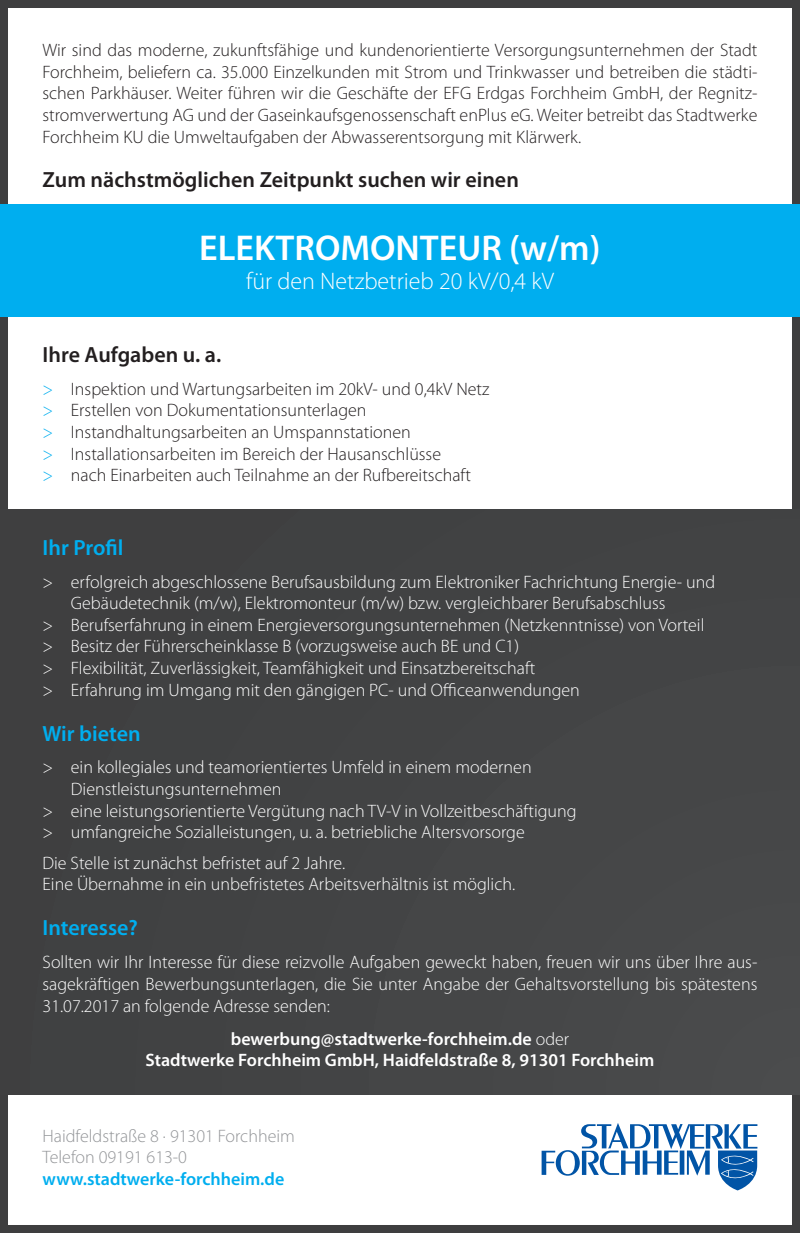
<style>
.page{position:relative;width:800px;height:1233px;background:#fff}
.page>*{position:absolute;margin:0;border:0;box-sizing:border-box;transform-origin:0 0}
.t1{font:600 36px "Myriad Pro";color:#fff}
.t2{font:300 24px "Myriad Pro";color:#fff}
.t3{font:600 22px "Myriad Pro";color:#231f20}
.t4{font:600 22px "Myriad Pro";color:#00aeef}
.t5{font:300 18px/21.6px "Myriad Pro";color:#fff;text-align:justify}
.t6{font:300 18px/21.6px "Myriad Pro";color:#231f20;text-align:justify}
.t7{font:600 18px/21.6px "Myriad Pro";color:#fff;text-align:center}
.t8{font:300 18px/21.6px "Myriad Pro";color:#939598}
.t9{font:600 18px "Myriad Pro";color:#00aeef}
.s1{color:#00aeef}
.s2{font-weight:300}
</style>
<div class="page">
<div style="left:0;top:0;width:799px;height:1232px;border:8px solid #3e3e3f"></div>
<svg style="left:541px;top:1123px;width:216px;height:66px"></svg>
<div style="left:0;top:204px;width:799px;height:113px;background:#00aeef"></div>
<div style="left:0;top:509px;width:799px;height:585px;background:#424344"></div>
<p class="t6" style="left:43px;top:39px;width:716px">Wir sind das moderne, zukunftsfähige und kundenorientierte Versorgungsunternehmen der Stadt Forchheim, beliefern ca. 35.000 Einzelkunden mit Strom und Trinkwasser und betreiben die städti&shy;schen Parkhäuser. Weiter führen wir die Geschäfte der EFG Erdgas Forchheim GmbH, der Regnitz&shy;stromverwertung AG und der Gaseinkaufsgenossenschaft enPlus eG. Weiter betreibt das Stadtwerke Forchheim KU die Umweltaufgaben der Abwasserentsorgung mit Klärwerk.</p>
<p class="t3" style="left:43px;top:166px;width:478px">Zum nächstmöglichen Zeitpunkt suchen wir einen</p>
<h1 class="t1" style="left:199px;top:225px;width:403px">ELEKTROMONTEUR (w/m)</h1>
<h2 class="t2" style="left:246px;top:266px;width:309px">für den Netzbetrieb 20 kV/0,4 kV</h2>
<p class="t3" style="left:43px;top:340px;width:180px">Ihre Aufgaben u. a.</p>
<p class="t6" style="left:43px;top:378px;width:448px;text-align:left"><span class="s1">&gt;</span> Inspektion und Wartungsarbeiten im 20kV- und 0,4kV Netz <span class="s1">&gt;</span> Erstellen von Dokumentationsunterlagen<br><span class="s1">&gt;</span> Instandhaltungsarbeiten an Umspannstationen<br><span class="s1">&gt;</span> Installationsarbeiten im Bereich der Hausanschlüsse<br><span class="s1">&gt;</span> nach Einarbeiten auch Teilnahme an der Rufbereitschaft</p>
<p class="t4" style="left:43px;top:533px;width:82px">Ihr Profil</p>
<p class="t5" style="left:43px;top:570px;width:674px">&gt; erfolgreich abgeschlossene Berufsausbildung zum Elektroniker Fachrichtung Energie- und</p>
<p class="t5" style="left:71px;top:592px;width:596px">Gebäudetechnik (m/w), Elektromonteur (m/w) bzw. vergleichbarer Berufsabschluss</p>
<p class="t5" style="left:43px;top:613px;width:663px">&gt; Berufserfahrung in einem Energieversorgungsunternehmen (Netzkenntnisse) von Vorteil</p>
<p class="t5" style="left:43px;top:635px;width:478px">&gt; Besitz der Führerscheinklasse B (vorzugsweise auch BE und C1)</p>
<p class="t5" style="left:43px;top:657px;width:494px">&gt; Flexibilität, Zuverlässigkeit, Teamfähigkeit und Einsatzbereitschaft</p>
<p class="t5" style="left:43px;top:678px;width:538px">&gt; Erfahrung im Umgang mit den gängigen PC- und Officeanwendungen</p>
<p class="t4" style="left:43px;top:719px;width:100px">Wir bieten</p>
<p class="t5" style="left:43px;top:756px;width:490px">&gt; ein kollegiales und teamorientiertes Umfeld in einem modernen</p>
<p class="t5" style="left:71px;top:777px;width:212px">Dienstleistungsunternehmen</p>
<p class="t5" style="left:43px;top:799px;width:535px">&gt; eine leistungsorientierte Vergütung nach TV-V in Vollzeitbeschäftigung</p>
<p class="t5" style="left:43px;top:821px;width:483px">&gt; umfangreiche Sozialleistungen, u. a. betriebliche Altersvorsorge</p>
<p class="t5" style="left:43px;top:851px;width:474px">Die Stelle ist zunächst befristet auf 2 Jahre.<br>Eine Übernahme in ein unbefristetes Arbeitsverhältnis ist möglich.</p>
<p class="t4" style="left:43px;top:913px;width:97px">Interesse?</p>
<p class="t5" style="left:43px;top:951px;width:716px">Sollten wir Ihr Interesse für diese reizvolle Aufgaben geweckt haben, freuen wir uns über Ihre aus&shy;sagekräftigen Bewerbungsunterlagen, die Sie unter Angabe der Gehaltsvorstellung bis spätestens 31.07.2017 an folgende Adresse senden:</p>
<p class="t7" style="left:145px;top:1026px;width:510px">bewerbung@stadtwerke-forchheim.de <span class="s2">oder<br></span>Stadtwerke Forchheim GmbH, Haidfeldstraße 8, 91301 Forchheim</p>
<p class="t8" style="left:43px;top:1124px;width:254px">Haidfeldstraße 8 · 91301 Forchheim<br>Telefon 09191 613-0</p>
<p class="t9" style="left:43px;top:1167px;width:243px">www.stadtwerke-forchheim.de</p>
</div>
